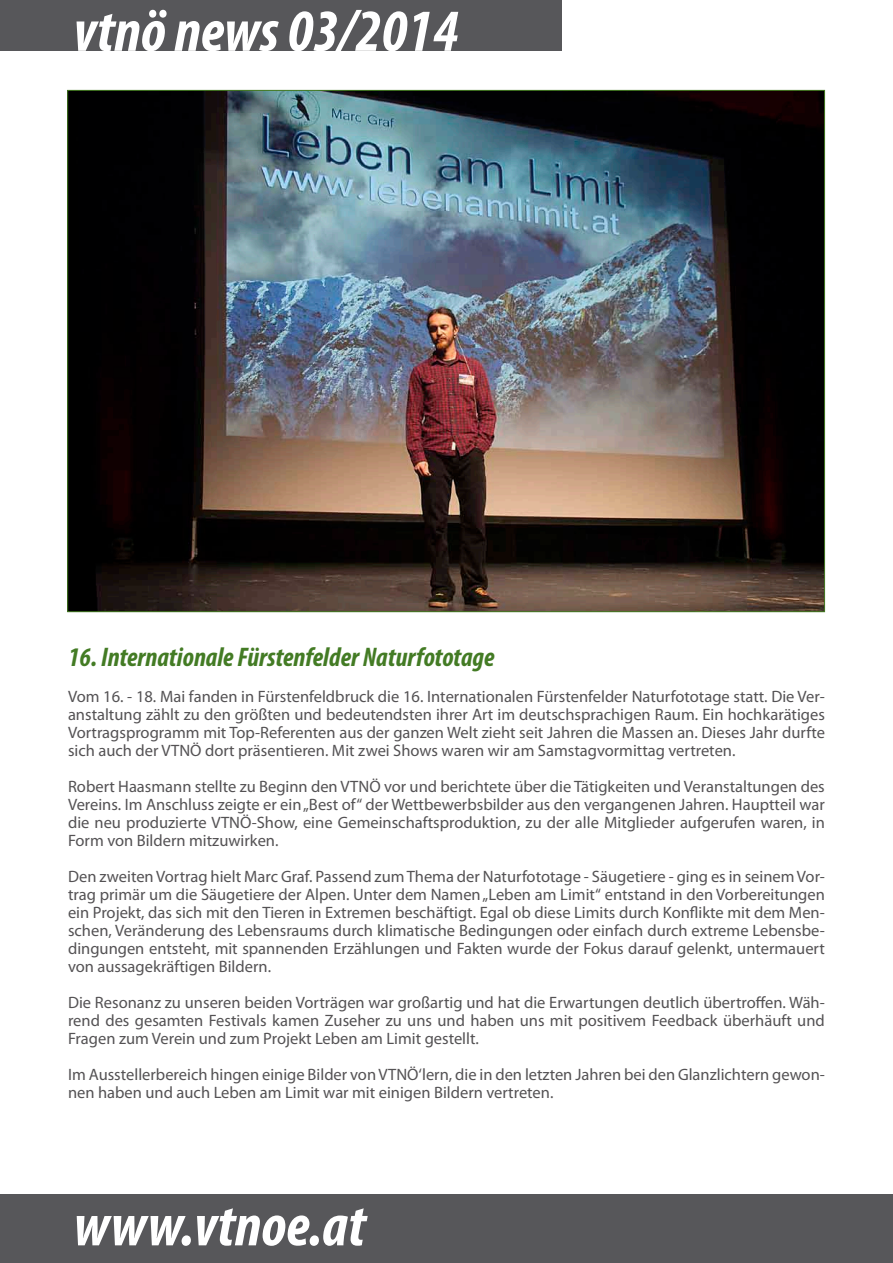
<style>
.page{position:relative;width:893px;height:1263px;background:#fff}
.page>*{position:absolute;margin:0;border:0;box-sizing:border-box;transform-origin:0 0}
.t1{font:italic 700 condensed 60px "Myriad Pro";color:#fff}
.t2{font:italic 700 condensed 27px "Myriad Pro";color:#437b24}
.t3{font:16.5px/18px "Myriad Pro";color:#545254;text-align:justify}
</style>
<div class="page">
<div style="left:0;top:1195px;width:893px;height:68px;background:#57575a"></div>
<div style="left:0;top:0;width:561px;height:51px;background:#57575a"></div>
<img style="left:69px;top:92px;width:754px;height:518px">
<h1 class="t1" style="left:74px;top:-7px;width:386px">vtnö news 03/2014</h1>
<h2 class="t2" style="left:68px;top:640px;width:428px">16. Internationale Fürstenfelder Naturfototage</h2>
<p class="t3" style="left:68px;top:687px;width:758px">Vom 16. - 18. Mai fanden in Fürstenfeldbruck die 16. Internationalen Fürstenfelder Naturfototage statt. Die Ver&shy;anstaltung zählt zu den größten und bedeutendsten ihrer Art im deutschsprachigen Raum. Ein hochkarätiges Vortragsprogramm mit Top-Referenten aus der ganzen Welt zieht seit Jahren die Massen an. Dieses Jahr durfte sich auch der VTNÖ dort präsentieren. Mit zwei Shows waren wir am Samstagvormittag vertreten.</p>
<p class="t3" style="left:68px;top:777px;width:758px">Robert Haasmann stellte zu Beginn den VTNÖ vor und berichtete über die Tätigkeiten und Veranstaltungen des Vereins. Im Anschluss zeigte er ein „Best of“ der Wettbewerbsbilder aus den vergangenen Jahren. Hauptteil war die neu produzierte VTNÖ-Show, eine Gemeinschaftsproduktion, zu der alle Mitglieder aufgerufen waren, in Form von Bildern mitzuwirken.</p>
<p class="t3" style="left:68px;top:867px;width:758px">Den zweiten Vortrag hielt Marc Graf. Passend zum Thema der Naturfototage - Säugetiere - ging es in seinem Vor&shy;trag primär um die Säugetiere der Alpen. Unter dem Namen „Leben am Limit“ entstand in den Vorbereitungen ein Projekt, das sich mit den Tieren in Extremen beschäftigt. Egal ob diese Limits durch Konflikte mit dem Men&shy;schen, Veränderung des Lebensraums durch klimatische Bedingungen oder einfach durch extreme Lebensbe&shy;dingungen entsteht, mit spannenden Erzählungen und Fakten wurde der Fokus darauf gelenkt, untermauert von aussagekräftigen Bildern.</p>
<p class="t3" style="left:68px;top:993px;width:758px">Die Resonanz zu unseren beiden Vorträgen war großartig und hat die Erwartungen deutlich übertroffen. Wäh&shy;rend des gesamten Festivals kamen Zuseher zu uns und haben uns mit positivem Feedback überhäuft und Fragen zum Verein und zum Projekt Leben am Limit gestellt.</p>
<p class="t3" style="left:68px;top:1065px;width:758px">Im Ausstellerbereich hingen einige Bilder von VTNÖ‘lern, die in den letzten Jahren bei den Glanzlichtern gewon&shy;nen haben und auch Leben am Limit war mit einigen Bildern vertreten.</p>
<h1 class="t1" style="left:74px;top:1188px;width:293px">www.vtnoe.at</h1>
</div>
